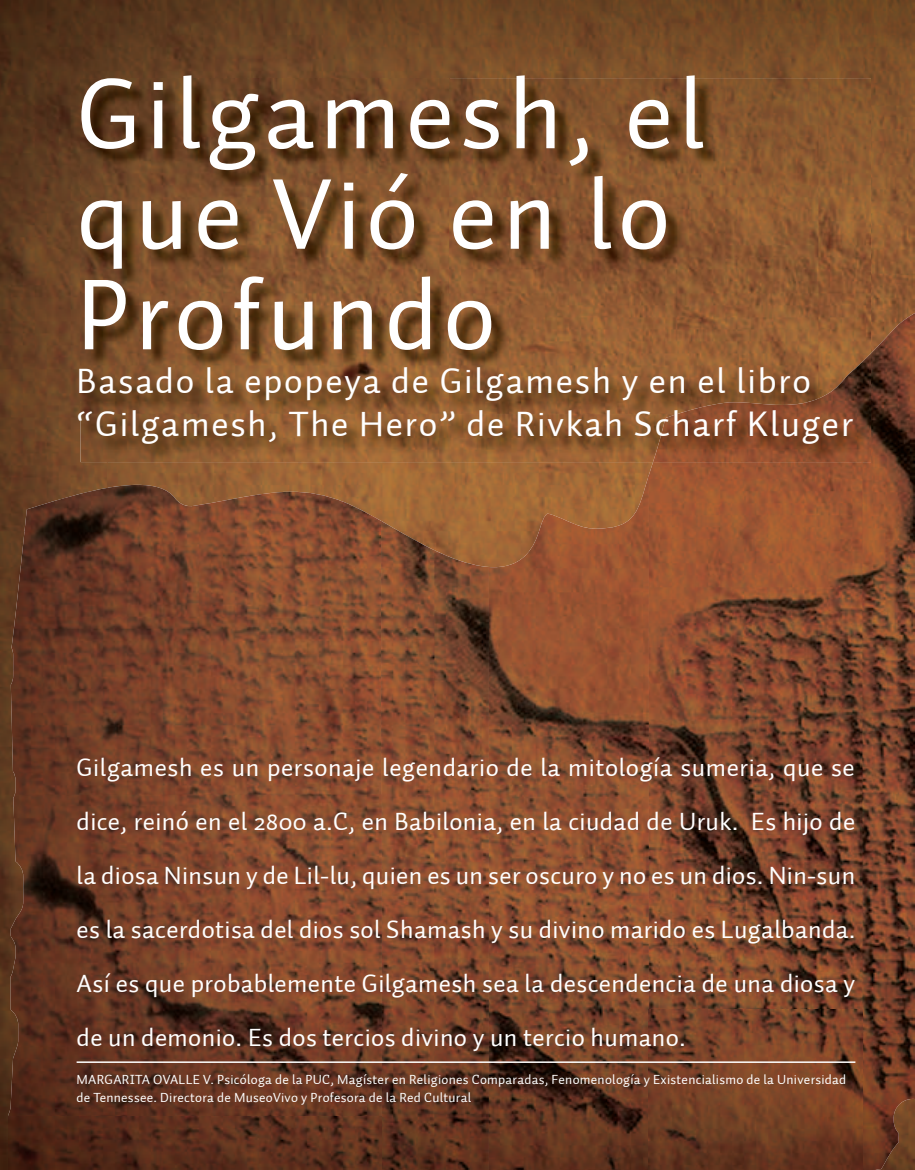
<style>
.page{position:relative;width:915px;height:1170px;background:#fff}
.page>*{position:absolute;margin:0;border:0;box-sizing:border-box;transform-origin:0 0}
.t1{font:102px/100.5px "Auto 1";letter-spacing:.05em;color:#fff}
.t2{font:36px/43.2px "Auto 1";letter-spacing:.05em;color:#fff}
.t3{font:25.5px/54px "Auto 2";letter-spacing:.015em;color:#fff;text-align:justify}
.t4{font:13.5px/18px "Auto 1";letter-spacing:.02em;color:#fff}
</style>
<div class="page">
<img style="left:0;top:0;width:914px;height:105px">
<img style="left:0;top:105px;width:107px;height:426px">
<img style="left:870px;top:105px;width:44px;height:208px">
<img style="left:107px;top:462px;width:540px;height:69px">
<img style="left:0;top:531px;width:11px;height:638px">
<img style="left:435px;top:531px;width:53px;height:19px">
<img style="left:862px;top:313px;width:52px;height:856px">
<img style="left:647px;top:462px;width:215px;height:707px">
<img style="left:11px;top:485px;width:370px;height:309px">
<img style="left:381px;top:521px;width:54px;height:648px">
<img style="left:488px;top:475px;width:160px;height:694px">
<img style="left:434px;top:550px;width:54px;height:619px">
<img style="left:8px;top:794px;width:373px;height:375px">
<hr style="left:77px;top:1061px;width:778px;height:1px;background:#fff">
<img style="left:80px;top:78px;width:738px;height:336px">
<img style="left:818px;top:78px;width:52px;height:275px">
<img style="left:80px;top:414px;width:572px;height:48px">
<img style="left:652px;top:353px;width:218px;height:109px">
<h1 class="t1" style="left:77px;top:65px;width:629px">Gilgamesh, el que Vió en lo<br>Profundo</h1>
<h2 class="t2" style="left:77px;top:359px;width:777px">Basado la epopeya de Gilgamesh y en el libro “Gilgamesh, The Hero” de Rivkah Scharf Kluger</h2>
<p class="t3" style="left:77px;top:741px;width:780px">Gilgamesh es un personaje legendario de la mitología sumeria, que se dice, reinó en el 2800 a.C, en Babilonia, en la ciudad de Uruk. Es hijo de la diosa Ninsun y de Lil-lu, quien es un ser oscuro y no es un dios. Nin-sun es la sacerdotisa del dios sol Shamash y su divino marido es Lugalbanda.<br>Así es que probablemente Gilgamesh sea la descendencia de una diosa y de un demonio. Es dos tercios divino y un tercio humano.</p>
<p class="t4" style="left:77px;top:1070px;width:771px">MARGARITA OVALLE V. Psicóloga de la PUC, Magíster en Religiones Comparadas, Fenomenología y Existencialismo de la Universidad de Tennessee. Directora de MuseoVivo y Profesora de la Red Cultural</p>
</div>
